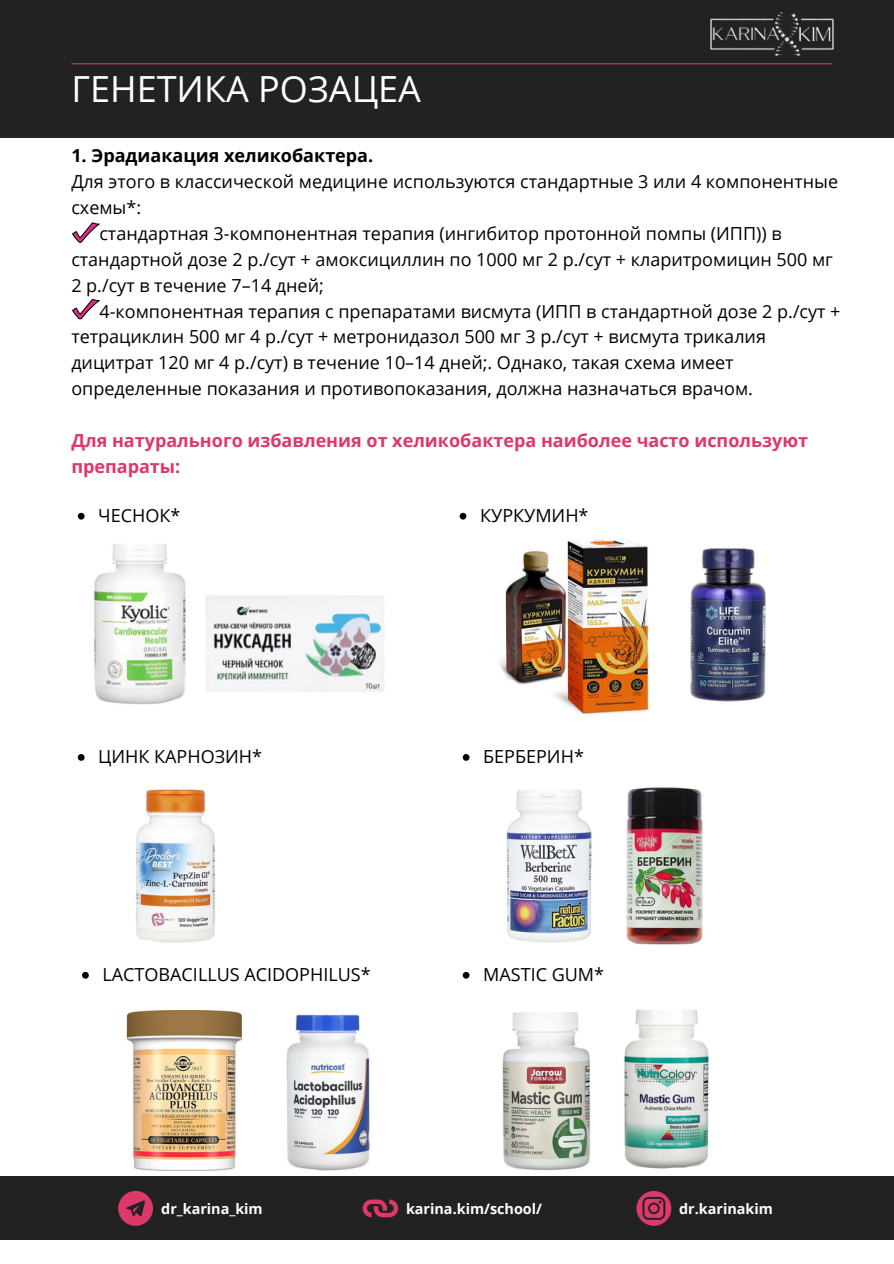
<style>
.page{position:relative;width:894px;height:1264px;background:#fff}
.page>*{position:absolute;margin:0;border:0;box-sizing:border-box;transform-origin:0 0}
.t1{font:36px "Open Sans";color:#fff}
.t2{font:18px "Open Sans";color:#000}
.t3{font:700 18px/25.8px "Open Sans";color:#dc386a}
.t4{font:700 18px "Open Sans";color:#000}
.t5{font:700 14.4px "Open Sans";color:#fff}
</style>
<div class="page">
<div style="left:0;top:0;width:893px;height:1263px;background:#222"></div>
<div style="left:0;top:139px;width:893px;height:1124px;background:#fff"></div>
<img style="left:710px;top:12px;width:124px;height:44px">
<hr style="left:71px;top:63px;width:760px;height:1px;background:#dc386a">
<div style="left:0;top:1176px;width:893px;height:63px;background:#222"></div>
<svg style="left:118px;top:1191px;width:35px;height:34px"></svg>
<svg style="left:636px;top:1191px;width:35px;height:34px"></svg>
<svg style="left:362px;top:1199px;width:36px;height:18px"></svg>
<img style="left:690px;top:548px;width:76px;height:154px">
<img style="left:499px;top:539px;width:151px;height:176px">
<svg style="left:73px;top:223px;width:26px;height:20px"></svg>
<svg style="left:73px;top:299px;width:26px;height:20px"></svg>
<img style="left:94px;top:544px;width:92px;height:161px">
<img style="left:205px;top:595px;width:179px;height:97px">
<img style="left:136px;top:789px;width:79px;height:154px">
<img style="left:506px;top:790px;width:86px;height:152px">
<img style="left:626px;top:787px;width:77px;height:158px">
<img style="left:126px;top:1010px;width:117px;height:160px">
<img style="left:286px;top:1014px;width:84px;height:157px">
<img style="left:502px;top:1012px;width:89px;height:159px">
<img style="left:624px;top:1009px;width:85px;height:160px">
<svg style="left:459px;top:513px;width:7px;height:6px"></svg>
<svg style="left:78px;top:513px;width:7px;height:6px"></svg>
<svg style="left:78px;top:754px;width:7px;height:6px"></svg>
<svg style="left:462px;top:754px;width:7px;height:6px"></svg>
<svg style="left:82px;top:971px;width:7px;height:7px"></svg>
<svg style="left:462px;top:971px;width:7px;height:7px"></svg>
<p class="t1" style="left:71px;top:64px;width:351px">ГЕНЕТИКА РОЗАЦЕА</p>
<p class="t4" style="left:71px;top:143px;width:303px">1. Эрадиакация хеликобактера.</p>
<p class="t2" style="left:71px;top:169px;width:768px">Для этого в классической медицине используются стандартные 3 или 4 компонентные</p>
<p class="t2" style="left:71px;top:195px;width:71px">схемы*:</p>
<p class="t2" style="left:99px;top:221px;width:683px">стандартная 3-компонентная терапия (ингибитор протонной помпы (ИПП)) в</p>
<p class="t2" style="left:71px;top:246px;width:762px">стандартной дозе 2 р./сут + амоксициллин по 1000 мг 2 р./сут + кларитромицин 500 мг</p>
<p class="t2" style="left:71px;top:272px;width:254px">2 р./сут в течение 7–14 дней;</p>
<p class="t2" style="left:99px;top:298px;width:742px">4-компонентная терапия с препаратами висмута (ИПП в стандартной дозе 2 р./сут +</p>
<p class="t2" style="left:71px;top:324px;width:696px">тетрациклин 500 мг 4 р./сут + метронидазол 500 мг 3 р./сут + висмута трикалия</p>
<p class="t2" style="left:71px;top:350px;width:663px">дицитрат 120 мг 4 р./сут) в течение 10–14 дней;. Однако, такая схема имеет</p>
<p class="t2" style="left:71px;top:376px;width:683px">определенные показания и противопоказания, должна назначаться врачом.</p>
<p class="t3" style="left:71px;top:427px;width:738px">Для натурального избавления от хеликобактера наиболее часто используют препараты:</p>
<p class="t2" style="left:98px;top:502px;width:84px">ЧЕСНОК*</p>
<p class="t2" style="left:480px;top:502px;width:110px">КУРКУМИН*</p>
<p class="t2" style="left:98px;top:743px;width:165px">ЦИНК КАРНОЗИН*</p>
<p class="t2" style="left:483px;top:743px;width:102px">БЕРБЕРИН*</p>
<p class="t2" style="left:102px;top:961px;width:269px">LACTOBACILLUS ACIDOPHILUS*</p>
<p class="t2" style="left:483px;top:961px;width:122px">MASTIC GUM*</p>
<h1 class="t5" style="left:161px;top:1198px;width:103px">dr_karina_kim</h1>
<h2 class="t5" style="left:406px;top:1198px;width:138px">karina.kim/school/</h2>
<h3 class="t5" style="left:679px;top:1198px;width:95px">dr.karinakim</h3>
</div>
